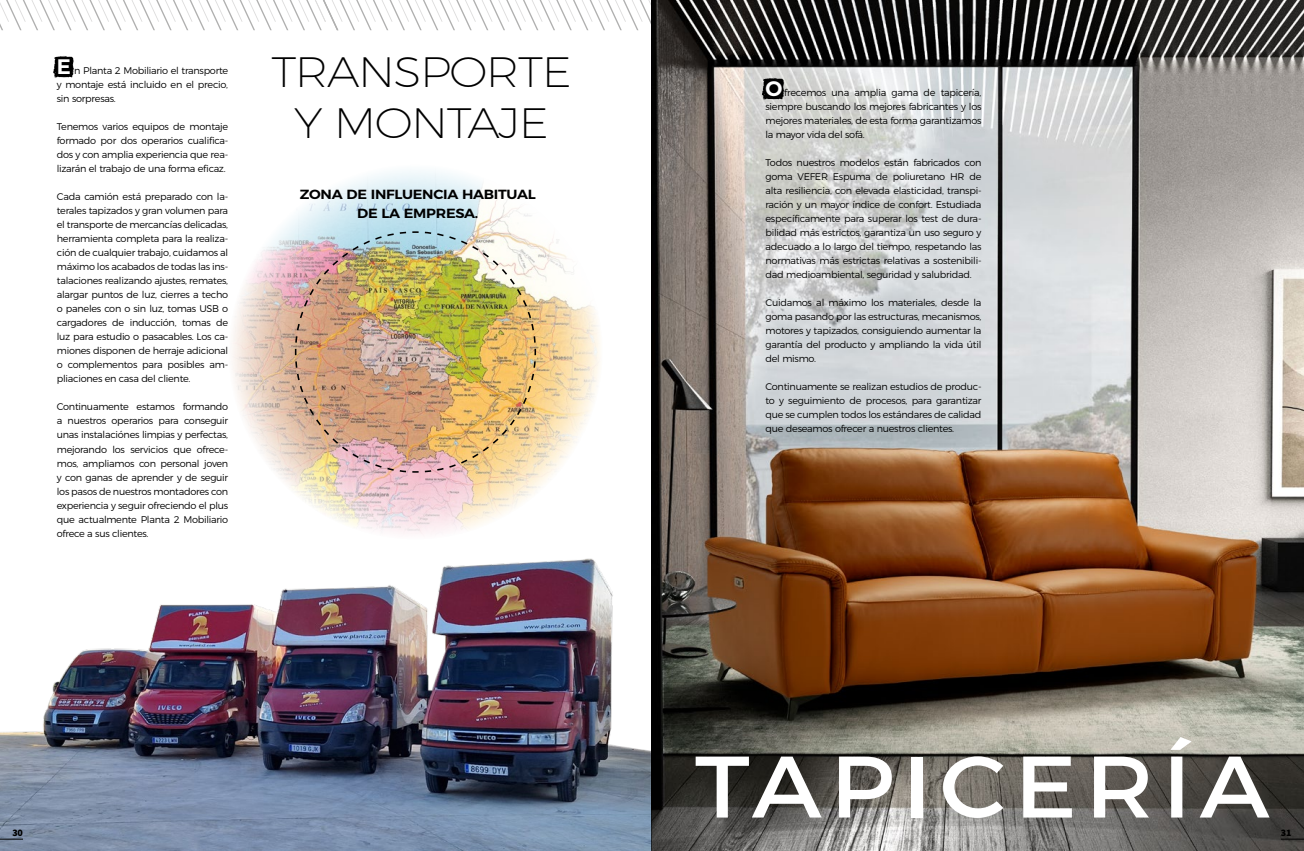
<style>
.page{position:relative;width:1304px;height:851px;background:#fff}
.page>*{position:absolute;margin:0;border:0;box-sizing:border-box;transform-origin:0 0}
.t1{font:87px "Montserrat";letter-spacing:.09em;color:#fff;scale:1.09 1}
.t2{font:200 42.5px/51px "Montserrat";letter-spacing:-.03em;color:#000;text-align:center;scale:1.09 1}
.t3{font:600 13.3px/18.1px "Montserrat";letter-spacing:-.02em;color:#000;text-align:center;scale:1.09 1}
.t4{font:10px "Source Sans Variable";color:#000}
.t5{font:300 9.7px/14px "Montserrat";letter-spacing:-.025em;color:#000;text-align:justify}
.s1{font-weight:600;font-size:21px;color:#fff}
</style>
<div class="page">
<img style="left:0;top:457px;width:652px;height:393px">
<img style="left:652px;top:0;width:652px;height:850px">
<svg style="left:53px;top:56px;width:21px;height:22px"></svg>
<svg style="left:0;top:0;width:652px;height:31px"></svg>
<img style="left:228px;top:165px;width:375px;height:374px;border-radius:187px">
<img style="left:294px;top:230px;width:243px;height:243px">
<svg style="left:762px;top:77px;width:23px;height:24px"></svg>
<p class="t5" style="left:57px;top:63px;width:173px"><span class="s1">E</span> n Planta 2 Mobiliario el transporte y montaje está incluido en el precio, sin sorpresas.</p>
<p class="t5" style="left:57px;top:119px;width:173px">Tenemos varios equipos de montaje formado por dos operarios cualifica&shy;dos y con amplia experiencia que rea&shy;lizarán el trabajo de una forma eficaz.</p>
<p class="t5" style="left:57px;top:189px;width:173px">Cada camión está preparado con la&shy;terales tapizados y gran volumen para el transporte de mercancías delicadas, herramienta completa para la realiza&shy;ción de cualquier trabajo, cuidamos al máximo los acabados de todas las ins&shy;talaciones realizando ajustes, remates, alargar puntos de luz, cierres a techo o paneles con o sin luz, tomas USB o cargadores de inducción, tomas de luz para estudio o pasacables. Los ca&shy;miones disponen de herraje adicional o complementos para posibles am&shy;pliaciones en casa del cliente.</p>
<p class="t5" style="left:57px;top:399px;width:173px">Continuamente estamos formando a nuestros operarios para conseguir unas instalaciónes limpias y perfectas, mejorando los servicios que ofrece&shy;mos, ampliamos con personal joven y con ganas de aprender y de seguir los pasos de nuestros montadores con experiencia y seguir ofreciendo el plus que actualmente Planta 2 Mobiliario ofrece a sus clientes.</p>
<h2 class="t2" style="left:271px;top:43px;width:277px">TRANSPORTE<br>Y MONTAJE</h2>
<h3 class="t3" style="left:300px;top:185px;width:218px">ZONA DE INFLUENCIA HABITUAL<br>DE LA EMPRESA.</h3>
<p class="t4" style="left:13px;top:826px;width:12px">30</p>
<p class="t5" style="left:765px;top:85px;width:218px"><span class="s1">O</span> frecemos una amplia gama de tapicería, siempre buscando los mejores fabricantes y los mejores materiales, de esta forma garantizamos la mayor vida del sofá.</p>
<p class="t5" style="left:765px;top:155px;width:218px">Todos nuestros modelos están fabricados con goma VEFER Espuma de poliuretano HR de alta resiliencia, con elevada elasticidad, transpi&shy;ración y un mayor índice de confort. Estudiada específicamente para superar los test de dura&shy;bilidad más estrictos, garantiza un uso seguro y adecuado a lo largo del tiempo, respetando las normativas más estrictas relativas a sostenibili&shy;dad medioambiental, seguridad y salubridad.</p>
<p class="t5" style="left:765px;top:295px;width:218px">Cuidamos al máximo los materiales, desde la goma pasando por las estructuras, mecanismos, motores y tapizados, consiguiendo aumentar la garantía del producto y ampliando la vida útil del mismo.</p>
<p class="t5" style="left:765px;top:379px;width:218px">Continuamente se realizan estudios de produc&shy;to y seguimiento de procesos, para garantizar que se cumplen todos los estándares de calidad que deseamos ofrecer a nuestros clientes.</p>
<h1 class="t1" style="left:695px;top:716px;width:529px">TAPICERÍA</h1>
<p class="t4" style="left:1281px;top:826px;width:12px">31</p>
</div>
